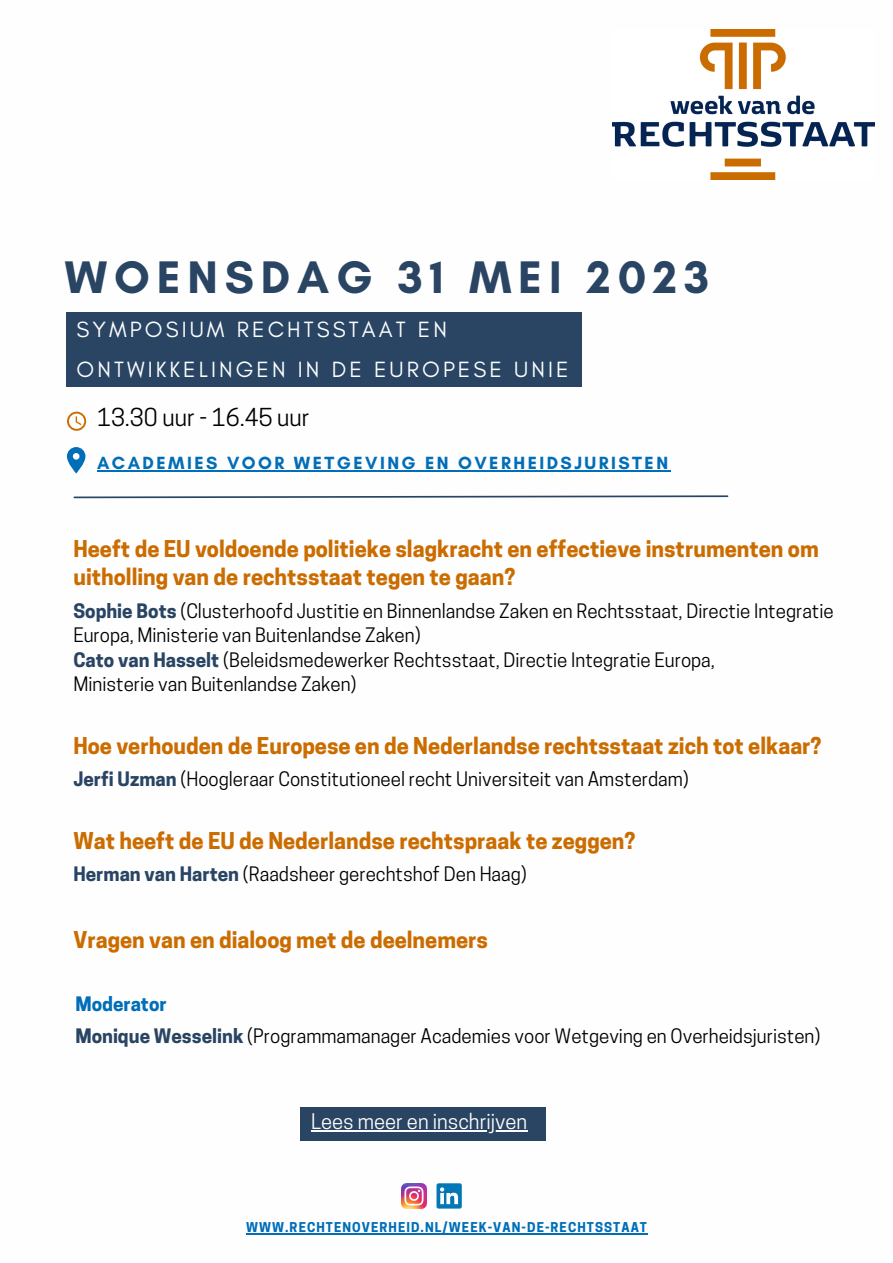
<style>
.page{position:relative;width:893px;height:1263px;background:#fff}
.page>*{position:absolute;margin:0;border:0;box-sizing:border-box;transform-origin:0 0}
.t1{font:700 46.5px "Glacial Indifference";letter-spacing:.145em;color:#294563}
.t2{font:23.25px "Cooper Hewitt";color:#000}
.t3{font:22.5px/39.4px "Glacial Indifference";letter-spacing:.135em;color:#fbfdfe}
.t4{font:700 21.75px/28px "Cooper Hewitt";color:#cb6c00}
.t5{font:20.25px "Cooper Hewitt";color:#fefefe}
.t6{font:18.75px/24.5px "Cooper Hewitt";color:#000}
.t7{font:700 18px "Glacial Indifference";letter-spacing:.135em;color:#006eb8}
.t8{font:700 12.75px "Cooper Hewitt";letter-spacing:.085em;color:#006eb8}
.s1{font-weight:700;color:#294563}
.s2{font-weight:700;color:#006eb8}
</style>
<div class="page">
<svg style="left:73px;top:495px;width:656px;height:4px"></svg>
<div style="left:300px;top:1107px;width:245px;height:34px;background:#294563"></div>
<svg style="left:67px;top:447px;width:18px;height:26px"></svg>
<div style="left:67px;top:312px;width:515px;height:74px;background:#294563"></div>
<svg style="left:67px;top:412px;width:19px;height:19px"></svg>
<hr style="left:97px;top:470px;width:573px;height:1px;background:#006eb8">
<hr style="left:311px;top:1130px;width:216px;height:2px;background:#fefefe">
<img style="left:613px;top:29px;width:261px;height:151px">
<svg style="left:436px;top:1183px;width:26px;height:25px"></svg>
<img style="left:401px;top:1183px;width:25px;height:25px">
<hr style="left:246px;top:1233px;width:402px;height:1px;background:#006eb8">
<h1 class="t1" style="left:65px;top:249px;width:646px">WOENSDAG 31 MEI 2023</h1>
<p class="t3" style="left:77px;top:310px;width:493px">SYMPOSIUM RECHTSSTAAT EN<br>ONTWIKKELINGEN IN DE EUROPESE UNIE</p>
<p class="t2" style="left:97px;top:409px;width:214px">13.30 uur - 16.45 uur</p>
<p class="t7" style="left:97px;top:452px;width:572px">ACADEMIES VOOR WETGEVING EN OVERHEIDSJURISTEN</p>
<p class="t4" style="left:73px;top:538px;width:747px">Heeft de EU voldoende politieke slagkracht en effectieve instrumenten om uitholling van de rechtsstaat tegen te gaan?</p>
<p class="t6" style="left:73px;top:601px;width:762px"><span class="s1">Sophie Bots</span> (Clusterhoofd Justitie en Binnenlandse Zaken en Rechtsstaat, Directie Integratie Europa, Ministerie van Buitenlandse Zaken)<br><span class="s1">Cato van Hasselt</span> (Beleidsmedewerker Rechtsstaat, Directie Integratie Europa,<br>Ministerie van Buitenlandse Zaken)</p>
<p class="t4" style="left:73px;top:734px;width:749px">Hoe verhouden de Europese en de Nederlandse rechtsstaat zich tot elkaar?</p>
<p class="t6" style="left:73px;top:769px;width:617px"><span class="s1">Jerfi Uzman</span> (Hoogleraar Constitutioneel recht Universiteit van Amsterdam)</p>
<p class="t4" style="left:73px;top:829px;width:563px">Wat heeft de EU de Nederlandse rechtspraak te zeggen?</p>
<p class="t6" style="left:73px;top:864px;width:455px"><span class="s1">Herman van Harten</span> (Raadsheer gerechtshof Den Haag)</p>
<p class="t4" style="left:73px;top:928px;width:416px">Vragen van en dialoog met de deelnemers</p>
<p class="t6" style="left:75px;top:990px;width:746px;line-height:32px"><span class="s2">Moderator<br></span><span class="s1">Monique Wesselink</span> (Programmamanager Academies voor Wetgeving en Overheidsjuristen)</p>
<p class="t5" style="left:311px;top:1114px;width:217px">Lees meer en inschrijven</p>
<p class="t8" style="left:246px;top:1222px;width:402px">WWW.RECHTENOVERHEID.NL/WEEK-VAN-DE-RECHTSSTAAT</p>
</div>
